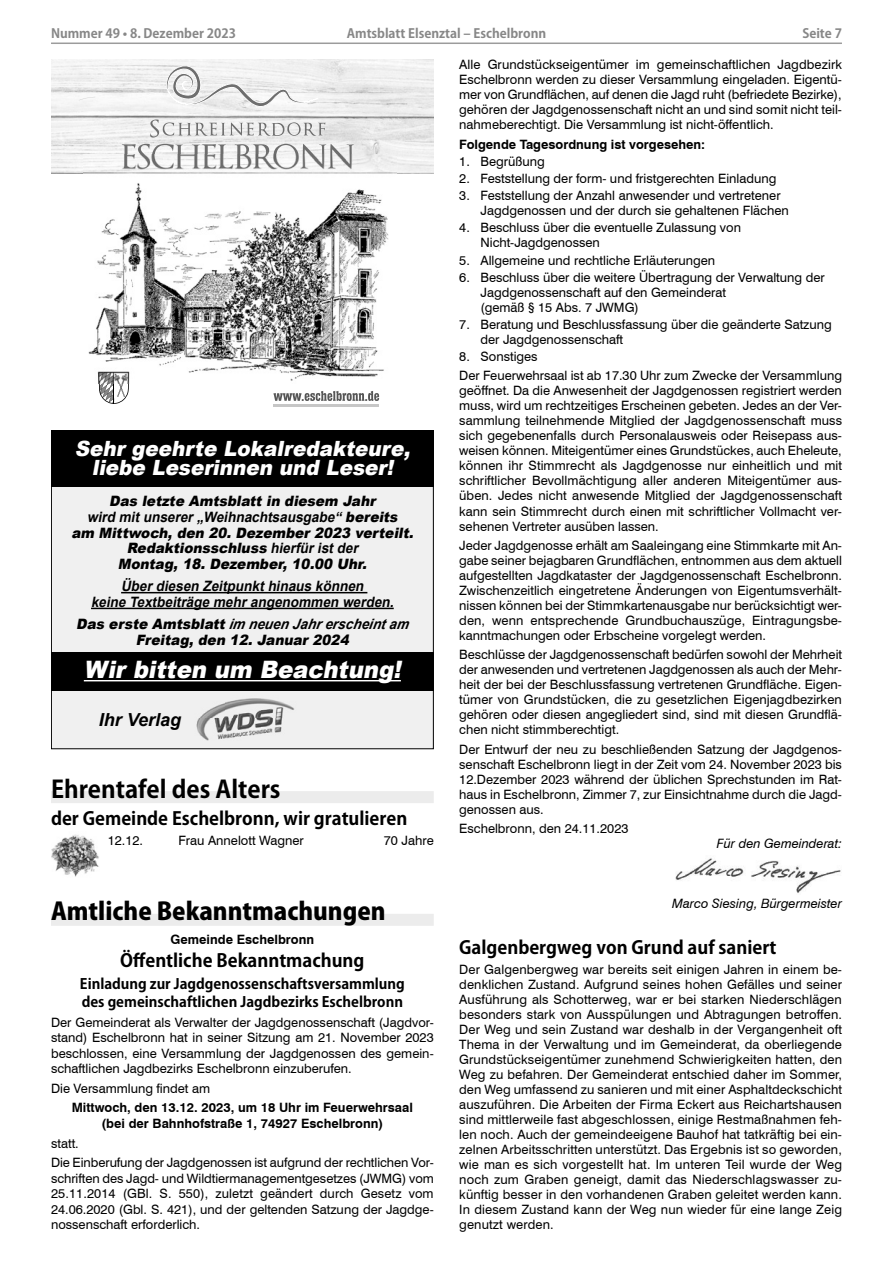
<style>
.page{position:relative;width:893px;height:1263px;background:#fff}
.page>*{position:absolute;margin:0;border:0;box-sizing:border-box;transform-origin:0 0}
.Überschrift_1_Kozuka{font:800 24px "Koz Go Pro";color:#000}
.t1{font:italic 900 24px "Arial";color:#fff;scale:.95 1}
.Überschrift_1_Kozuka-2{font:700 24px "Koz Go Pro";color:#000}
.t2{font:italic 900 21px/19.5px "Arial";color:#fff;text-align:center;scale:.95 1}
.Überschrift2_Kozuka{font:700 18px "Koz Go Pro";color:#000}
.t3{font:italic 700 18px "Arial";color:#000}
.t4{font:italic 900 16.5px "Jost";color:#fff}
.t5{font:italic 900 14.25px/15.8px "Arial";color:#000;text-align:center;scale:.95 1}
.Überschrift_3_Kozuka{font:700 14.25px/17.9px "Koz Go Pro";color:#000}
.t6{font:italic 700 14.25px/15.8px "Arial";color:#000;text-align:center;scale:.95 1}
.Fließtext_8_5{font:12.9px/15px "Swiss 721 BT";color:#000;text-align:justify}
.Fließtext_8_5-2{font:700 12.9px/15.5px "Swiss 721 BT";color:#000;text-align:center}
.Fließtext_8_5-3{font:italic 12.9px "Swiss 721 BT";color:#000}
.t7{font:700 12.75px "Koz Go Pro";color:#878787}
.t8{font:italic 700 12.45px/14.4px "Jost";color:#000;text-align:center}
.t9{font:italic 900 12.45px/14.4px "Jost";color:#000;text-align:center}
.s1{font-weight:700}
.s2{font-weight:900}
</style>
<div class="page">
<hr style="left:51px;top:43px;width:791px;height:1px;background:#9c9c9c">
<div style="left:51px;top:791px;width:383px;height:12px;background:#ececec"></div>
<div style="left:51px;top:914px;width:383px;height:12px;background:#ececec"></div>
<svg style="left:99px;top:384px;width:30px;height:20px"></svg>
<hr style="left:114px;top:372px;width:1px;height:31px;background:#000">
<img style="left:51px;top:60px;width:383px;height:113px">
<svg style="left:163px;top:60px;width:163px;height:53px"></svg>
<svg style="left:122px;top:144px;width:232px;height:10px"></svg>
<svg style="left:150px;top:120px;width:175px;height:18px"></svg>
<svg style="left:274px;top:391px;width:105px;height:10px"></svg>
<hr style="left:273px;top:404px;width:106px;height:3px;background:#c6c6c6">
<img style="left:83px;top:154px;width:314px;height:230px">
<svg style="left:78px;top:97px;width:17px;height:3px"></svg>
<img style="left:51px;top:834px;width:48px;height:43px">
<img style="left:675px;top:858px;width:166px;height:35px">
<div style="left:51px;top:430px;width:383px;height:319px;background:#f0f0f0"></div>
<img style="left:196px;top:698px;width:98px;height:43px">
<div style="left:51px;top:652px;width:383px;height:39px;background:#000"></div>
<hr style="left:84px;top:680px;width:317px;height:1px;background:#fff">
<div style="left:51px;top:430px;width:383px;height:57px;background:#000"></div>
<hr style="left:121px;top:592px;width:246px;height:1px;background:#000">
<hr style="left:91px;top:608px;width:303px;height:1px;background:#000">
<p class="t7" style="left:51px;top:25px;width:186px">Nummer 49 • 8. Dezember 2023</p>
<p class="t7" style="left:347px;top:25px;width:201px">Amtsblatt Elsenztal – Eschelbronn</p>
<p class="t7" style="left:802px;top:25px;width:41px">Seite 7</p>
<p class="t2" style="left:75px;top:438px;width:360px">Sehr geehrte Lokalredakteure, liebe Leserinnen und Leser!</p>
<p class="t5" style="left:71px;top:493px;width:365px">Das letzte Amtsblatt in diesem Jahr<br><span class="s1">wird mitunserer„Weihnachtsausgabe“</span> bereits<br>am Mittwoch, den 20. Dezember 2023 verteilt.<br>Redaktionsschluss <span class="s1">hierfüristder<br></span>Montag, 18. Dezember, 10.00 Uhr.</p>
<p class="t6" style="left:91px;top:578px;width:324px">Überdiesen Zeitpunkthinaus können<br>keine Textbeiträge mehrangenommen werden.</p>
<p class="t5" style="left:76px;top:616px;width:355px">Das erste Amtsblatt<span class="s1">im neuen Jahr erscheint am<br></span>Freitag, den 12. Januar 2024</p>
<p class="t9" style="left:147px;top:563px;width:188px">Sehr geehrte Lokalredakteure, liebe Leserinnen und Leser!</p>
<p class="t8" style="left:118px;top:600px;width:247px">Für die Ausgabe 20 (19.5.2023) ist der<br><span class="s2">Annahmeschluss für Ihre Textbeiträge</span> auf<br><span class="s2">Montag</span>, 15.5.2023, 10.00 Uhr,</p>
<p class="t4" style="left:138px;top:667px;width:206px">Wir bitten um Beachtung!</p>
<p class="t9" style="left:124px;top:715px;width:62px">Ihr Verlag</p>
<p class="t1" style="left:84px;top:652px;width:341px">Wir bitten um Beachtung!</p>
<p class="t3" style="left:99px;top:707px;width:84px">Ihr Verlag</p>
<p class="Überschrift_1_Kozuka-2" style="left:51px;top:773px;width:231px">Ehrentafel des Alters</p>
<p class="Überschrift2_Kozuka" style="left:51px;top:807px;width:358px">der Gemeinde Eschelbronn, wir gratulieren</p>
<p class="Fließtext_8_5" style="left:108px;top:832px;width:37px">12.12.</p>
<p class="Fließtext_8_5" style="left:179px;top:832px;width:127px">Frau Annelott Wagner</p>
<p class="Fließtext_8_5" style="left:384px;top:832px;width:51px">70 Jahre</p>
<p class="Überschrift_1_Kozuka" style="left:51px;top:896px;width:336px">Amtliche Bekanntmachungen</p>
<p class="Fließtext_8_5-2" style="left:171px;top:931px;width:145px">Gemeinde Eschelbronn</p>
<p class="Überschrift2_Kozuka" style="left:120px;top:949px;width:246px">Öffentliche Bekanntmachung</p>
<p class="Überschrift_3_Kozuka" style="left:80px;top:976px;width:326px">Einladung zur Jagdgenossenschaftsversammlung des gemeinschaftlichen Jagdbezirks Eschelbronn</p>
<p class="Fließtext_8_5" style="left:51px;top:1014px;width:384px;line-height:15.5px">Der Gemeinderat als Verwalter der Jagdgenossenschaft (Jagdvor&shy;stand) Eschelbronn hat in seiner Sitzung am 21. November 2023 beschlossen, eine Versammlung der Jagdgenossen des gemein&shy;schaftlichen Jagdbezirks Eschelbronn einzuberufen.</p>
<p class="Fließtext_8_5" style="left:51px;top:1080px;width:161px">Die Versammlung findet am</p>
<p class="Fließtext_8_5-2" style="left:72px;top:1100px;width:343px">Mittwoch, den 13.12. 2023, um 18 Uhr im Feuerwehrsaal (bei der Bahnhofstraße 1, 74927 Eschelbronn)</p>
<p class="Fließtext_8_5" style="left:51px;top:1135px;width:29px">statt.</p>
<p class="Fließtext_8_5" style="left:51px;top:1154px;width:384px;line-height:15.5px">Die Einberufung der Jagdgenossen ist aufgrund der rechtlichen Vor&shy;schriften des Jagd- und Wildtiermanagementgesetzes (JWMG) vom 25.11.2014 (GBl. S. 550), zuletzt geändert durch Gesetz vom 24.06.2020 (Gbl. S. 421), und der geltenden Satzung der Jagdge&shy;nossenschaft erforderlich.</p>
<p class="Fließtext_8_5" style="left:459px;top:57px;width:384px">Alle Grundstückseigentümer im gemeinschaftlichen Jagdbezirk Eschelbronn werden zu dieser Versammlung eingeladen. Eigentü&shy;mer von Grundflächen, auf denen die Jagd ruht (befriedete Bezirke), gehören der Jagdgenossenschaft nicht an und sind somit nicht teil&shy;nahmeberechtigt. Die Versammlung ist nicht-öffentlich.</p>
<p class="Fließtext_8_5-2" style="left:459px;top:136px;width:247px">Folgende Tagesordnung ist vorgesehen:</p>
<p class="Fließtext_8_5" style="left:459px;top:153px;width:87px">1. Begrüßung</p>
<p class="Fließtext_8_5" style="left:459px;top:170px;width:319px">2. Feststellung der form- und fristgerechten Einladung</p>
<p class="Fließtext_8_5" style="left:480px;top:188px;width:310px;text-indent:-21px">3. Feststellung der Anzahl anwesender und vertretener<br>Jagdgenossen und der durch sie gehaltenen Flächen</p>
<p class="Fließtext_8_5" style="left:480px;top:220px;width:262px;text-indent:-21px">4. Beschluss über die eventuelle Zulassung von<br>Nicht-Jagdgenossen</p>
<p class="Fließtext_8_5" style="left:459px;top:252px;width:257px">5. Allgemeine und rechtliche Erläuterungen</p>
<p class="Fließtext_8_5" style="left:480px;top:269px;width:346px;text-align:left;text-indent:-21px">6. Beschluss über die weitere Übertragung der Verwaltung der<br>Jagdgenossenschaft auf den Gemeinderat<br>(gemäß § 15 Abs. 7 JWMG)</p>
<p class="Fließtext_8_5" style="left:480px;top:316px;width:353px;text-indent:-21px">7. Beratung und Beschlussfassung über die geänderte Satzung der Jagdgenossenschaft</p>
<p class="Fließtext_8_5" style="left:459px;top:348px;width:80px">8. Sonstiges</p>
<p class="Fließtext_8_5" style="left:459px;top:368px;width:384px">Der Feuerwehrsaal ist ab 17.30 Uhr zum Zwecke der Versammlung geöffnet. Da die Anwesenheit der Jagdgenossen registriert werden muss, wird um rechtzeitiges Erscheinen gebeten. Jedes an der Ver&shy;sammlung teilnehmende Mitglied der Jagdgenossenschaft muss sich gegebenenfalls durch Personalausweis oder Reisepass aus&shy;weisen können. Miteigentümer eines Grundstückes, auch Eheleute, können ihr Stimmrecht als Jagdgenosse nur einheitlich und mit schriftlicher Bevollmächtigung aller anderen Miteigentümer aus&shy;üben. Jedes nicht anwesende Mitglied der Jagdgenossenschaft kann sein Stimmrecht durch einen mit schriftlicher Vollmacht ver&shy;sehenen Vertreter ausüben lassen.</p>
<p class="Fließtext_8_5" style="left:459px;top:537px;width:384px">Jeder Jagdgenosse erhält am Saaleingang eine Stimmkarte mit An&shy;gabe seiner bejagbaren Grundflächen, entnommen aus dem aktuell aufgestellten Jagdkataster der Jagdgenossenschaft Eschelbronn.<br>Zwischenzeitlich eingetretene Änderungen von Eigentumsverhält&shy;nissen können bei der Stimmkartenausgabe nur berücksichtigt wer&shy;den, wenn entsprechende Grundbuchauszüge, Eintragungsbe&shy;kanntmachungen oder Erbscheine vorgelegt werden.</p>
<p class="Fließtext_8_5" style="left:459px;top:647px;width:384px">Beschlüsse der Jagdgenossenschaft bedürfen sowohl der Mehrheit der anwesenden und vertretenen Jagdgenossen als auch der Mehr&shy;heit der bei der Beschlussfassung vertretenen Grundfläche. Eigen&shy;tümer von Grundstücken, die zu gesetzlichen Eigenjagdbezirken gehören oder diesen angegliedert sind, sind mit diesen Grundflä&shy;chen nicht stimmberechtigt.</p>
<p class="Fließtext_8_5" style="left:459px;top:741px;width:384px">Der Entwurf der neu zu beschließenden Satzung der Jagdgenos&shy;senschaft Eschelbronn liegt in der Zeit vom 24. November 2023 bis 12.Dezember 2023 während der üblichen Sprechstunden im Rat&shy;haus in Eschelbronn, Zimmer 7, zur Einsichtnahme durch die Jagd&shy;genossen aus.</p>
<p class="Fließtext_8_5" style="left:459px;top:820px;width:171px">Eschelbronn, den 24.11.2023</p>
<p class="Fließtext_8_5-3" style="left:717px;top:834px;width:127px">Für den Gemeinderat:</p>
<p class="Fließtext_8_5-3" style="left:672px;top:895px;width:171px">Marco Siesing, Bürgermeister</p>
<p class="Überschrift2_Kozuka" style="left:459px;top:936px;width:319px">Galgenbergweg von Grund auf saniert</p>
<p class="Fließtext_8_5" style="left:459px;top:961px;width:384px">Der Galgenbergweg war bereits seit einigen Jahren in einem be&shy;denklichen Zustand. Aufgrund seines hohen Gefälles und seiner Ausführung als Schotterweg, war er bei starken Niederschlägen besonders stark von Ausspülungen und Abtragungen betroffen.<br>Der Weg und sein Zustand war deshalb in der Vergangenheit oft Thema in der Verwaltung und im Gemeinderat, da oberliegende Grundstückseigentümer zunehmend Schwierigkeiten hatten, den Weg zu befahren. Der Gemeinderat entschied daher im Sommer, den Weg umfassend zu sanieren und mit einer Asphaltdeckschicht auszuführen. Die Arbeiten der Firma Eckert aus Reichartshausen sind mittlerweile fast abgeschlossen, einige Restmaßnahmen feh&shy;len noch. Auch der gemeindeeigene Bauhof hat tatkräftig bei ein&shy;zelnen Arbeitsschritten unterstützt. Das Ergebnis ist so geworden, wie man es sich vorgestellt hat. Im unteren Teil wurde der Weg noch zum Graben geneigt, damit das Niederschlagswasser zu&shy;künftig besser in den vorhandenen Graben geleitet werden kann.<br>In diesem Zustand kann der Weg nun wieder für eine lange Zeig genutzt werden.</p>
</div>
